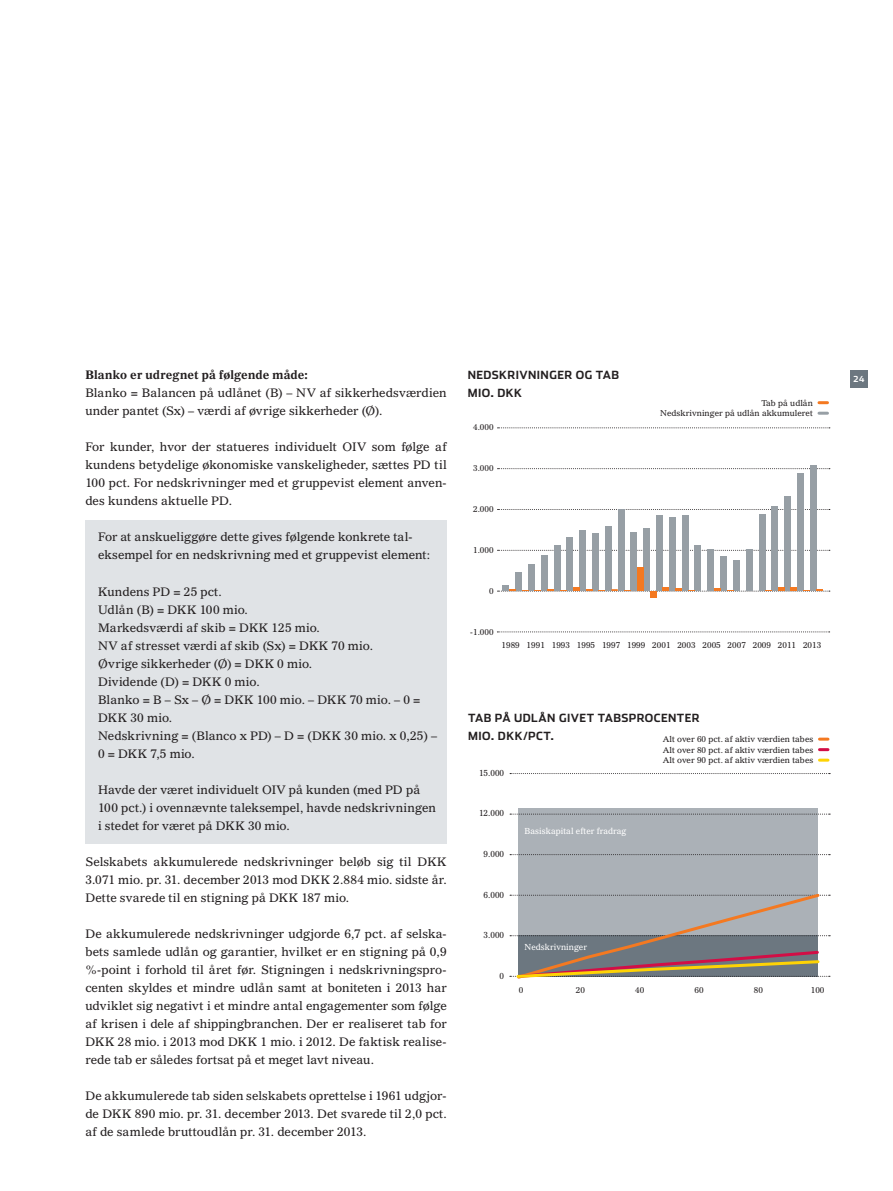
<style>
.page{position:relative;width:893px;height:1191px;background:#fff}
.page>*{position:absolute;margin:0;border:0;box-sizing:border-box;transform-origin:0 0}
.t1{font:12px/18px "Gazette LT Std";color:#231f20}
.t2{font:700 12px "Gazette LT Std";color:#231f20}
.t3{font:700 11.25px/18px "Stainless";letter-spacing:.035em;color:#231f20}
.t4{font:8.55px "Gazette LT Std";color:#fff}
.t5{font:8.55px "Gazette LT Std";color:#231f20}
.t6{font:8.25px/10.5px "Gazette LT Std";color:#231f20;text-align:justify}
.t7{font:700 8.25px "Stainless";color:#fff}
</style>
<div class="page">
<div style="left:850px;top:370px;width:17px;height:17px;background:#6c7780"></div>
<div style="left:85px;top:520px;width:362px;height:324px;background:#e0e3e6"></div>
<div style="left:518px;top:808px;width:300px;height:127px;background:#abb1b7"></div>
<svg style="left:510px;top:773px;width:320px;height:1px"></svg>
<svg style="left:510px;top:854px;width:320px;height:1px"></svg>
<svg style="left:510px;top:814px;width:320px;height:1px"></svg>
<svg style="left:819px;top:737px;width:9px;height:3px"></svg>
<svg style="left:819px;top:748px;width:9px;height:3px"></svg>
<svg style="left:819px;top:758px;width:9px;height:3px"></svg>
<svg style="left:510px;top:894px;width:320px;height:85px"></svg>
<svg style="left:498px;top:550px;width:332px;height:1px"></svg>
<svg style="left:498px;top:509px;width:332px;height:1px"></svg>
<svg style="left:498px;top:468px;width:332px;height:1px"></svg>
<svg style="left:498px;top:427px;width:332px;height:1px"></svg>
<svg style="left:819px;top:401px;width:8px;height:3px"></svg>
<svg style="left:819px;top:412px;width:8px;height:3px"></svg>
<div style="left:528px;top:565px;width:7px;height:26px;background:#979fa5"></div>
<div style="left:541px;top:556px;width:7px;height:35px;background:#979fa5"></div>
<div style="left:516px;top:572px;width:6px;height:19px;background:#979fa5"></div>
<div style="left:554px;top:545px;width:6px;height:46px;background:#979fa5"></div>
<div style="left:567px;top:537px;width:6px;height:54px;background:#979fa5"></div>
<div style="left:579px;top:530px;width:7px;height:61px;background:#979fa5"></div>
<div style="left:592px;top:533px;width:7px;height:58px;background:#979fa5"></div>
<div style="left:605px;top:526px;width:6px;height:65px;background:#979fa5"></div>
<div style="left:618px;top:510px;width:6px;height:81px;background:#979fa5"></div>
<div style="left:631px;top:532px;width:6px;height:59px;background:#979fa5"></div>
<div style="left:643px;top:528px;width:7px;height:63px;background:#979fa5"></div>
<div style="left:656px;top:516px;width:7px;height:75px;background:#979fa5"></div>
<div style="left:669px;top:517px;width:6px;height:74px;background:#979fa5"></div>
<div style="left:682px;top:515px;width:6px;height:76px;background:#979fa5"></div>
<div style="left:695px;top:546px;width:6px;height:45px;background:#979fa5"></div>
<div style="left:708px;top:550px;width:6px;height:41px;background:#979fa5"></div>
<div style="left:720px;top:557px;width:7px;height:34px;background:#979fa5"></div>
<div style="left:733px;top:560px;width:7px;height:31px;background:#979fa5"></div>
<div style="left:746px;top:550px;width:6px;height:41px;background:#979fa5"></div>
<div style="left:759px;top:514px;width:6px;height:77px;background:#979fa5"></div>
<div style="left:772px;top:507px;width:6px;height:84px;background:#979fa5"></div>
<div style="left:784px;top:496px;width:7px;height:95px;background:#979fa5"></div>
<div style="left:797px;top:473px;width:6px;height:118px;background:#979fa5"></div>
<div style="left:810px;top:466px;width:6px;height:125px;background:#979fa5"></div>
<div style="left:637px;top:567px;width:6px;height:24px;background:#f47921"></div>
<svg style="left:498px;top:586px;width:332px;height:11px"></svg>
<svg style="left:497px;top:631px;width:333px;height:1px"></svg>
<p class="t2" style="left:85px;top:367px;width:224px">Blanko er udregnet på følgende måde:</p>
<p class="t7" style="left:853px;top:374px;width:12px">24</p>
<p class="t1" style="left:85px;top:384px;width:363px">Blanko = Balancen på udlånet (B) – NV af sikkerhedsværdien under pantet (Sx) – værdi af øvrige sikkerheder (Ø).</p>
<p class="t1" style="left:85px;top:438px;width:363px;text-align:justify">For kunder, hvor der statueres individuelt OIV som følge af kundens betydelige økonomiske vanskeligheder, sættes PD til 100 pct. For nedskrivninger med et gruppevist element anven&shy;des kundens aktuelle PD.</p>
<p class="t3" style="left:468px;top:366px;width:153px">NEDSKRIVNINGER OG TAB<br>MIO. DKK</p>
<p class="t6" style="left:660px;top:397px;width:154px;text-align:right">Tab på udlån<br>Nedskrivninger på udlån akkumuleret</p>
<p class="t6" style="left:473px;top:422px;width:22px">4.000</p>
<p class="t6" style="left:473px;top:463px;width:22px">3.000</p>
<p class="t6" style="left:473px;top:504px;width:22px">2.000</p>
<p class="t6" style="left:473px;top:545px;width:22px">1.000</p>
<p class="t6" style="left:489px;top:586px;width:6px">0</p>
<p class="t6" style="left:470px;top:627px;width:25px">-1.000</p>
<p class="t1" style="left:98px;top:528px;width:333px">For at anskueliggøre dette gives følgende konkrete tal&shy;eksempel for en nedskrivning med et gruppevist element:</p>
<p class="t1" style="left:98px;top:582px;width:340px">Kundens PD = 25 pct.<br>Udlån (B) = DKK 100 mio.<br>Markedsværdi af skib = DKK 125 mio.<br>NV af stresset værdi af skib (Sx) = DKK 70 mio.<br>Øvrige sikkerheder (Ø) = DKK 0 mio.<br>Dividende (D) = DKK 0 mio.<br>Blanko = B – Sx – Ø = DKK 100 mio. – DKK 70 mio. – 0 =<br>DKK 30 mio.<br>Nedskrivning = (Blanco x PD) – D = (DKK 30 mio. x 0,25) –<br>0 = DKK 7,5 mio.</p>
<p class="t1" style="left:98px;top:780px;width:339px">Havde der været individuelt OIV på kunden (med PD på<br>100 pct.) i ovennævnte taleksempel, havde nedskrivningen i stedet for været på DKK 30 mio.</p>
<p class="t6" style="left:502px;top:639px;width:321px">1989 1991 1993 1995 1997 1999 2001 2003 2005 2007 2009 2011 2013</p>
<p class="t3" style="left:468px;top:708px;width:233px">TAB PÅ UDLÅN GIVET TABSPROCENTER<br>MIO. DKK/PCT.</p>
<p class="t6" style="left:663px;top:734px;width:152px">Alt over 60 pct. af aktiv værdien tabes Alt over 80 pct. af aktiv værdien tabes Alt over 90 pct. af aktiv værdien tabes</p>
<p class="t5" style="left:479px;top:767px;width:27px">15.000</p>
<p class="t5" style="left:479px;top:808px;width:27px">12.000</p>
<p class="t5" style="left:484px;top:848px;width:22px">9.000</p>
<p class="t5" style="left:484px;top:889px;width:22px">6.000</p>
<p class="t5" style="left:484px;top:929px;width:22px">3.000</p>
<p class="t5" style="left:500px;top:970px;width:6px">0</p>
<p class="t4" style="left:525px;top:825px;width:103px">Basiskapital efter fradrag</p>
<p class="t1" style="left:85px;top:852px;width:363px;text-align:justify">Selskabets akkumulerede nedskrivninger beløb sig til DKK 3.071 mio. pr. 31. december 2013 mod DKK 2.884 mio. sidste år.<br>Dette svarede til en stigning på DKK 187 mio.</p>
<p class="t1" style="left:85px;top:924px;width:363px;text-align:justify">De akkumulerede nedskrivninger udgjorde 6,7 pct. af selska&shy;bets samlede udlån og garantier, hvilket er en stigning på 0,9 %-point i forhold til året før. Stigningen i nedskrivningspro&shy;centen skyldes et mindre udlån samt at boniteten i 2013 har udviklet sig negativt i et mindre antal engagementer som følge af krisen i dele af shippingbranchen. Der er realiseret tab for DKK 28 mio. i 2013 mod DKK 1 mio. i 2012. De faktisk realise&shy;rede tab er således fortsat på et meget lavt niveau.</p>
<p class="t1" style="left:85px;top:1086px;width:363px;text-align:justify">De akkumulerede tab siden selskabets oprettelse i 1961 udgjor&shy;de DKK 890 mio. pr. 31. december 2013. Det svarede til 2,0 pct. af de samlede bruttoudlån pr. 31. december 2013.</p>
<p class="t4" style="left:525px;top:941px;width:64px">Nedskrivninger</p>
<p class="t6" style="left:519px;top:985px;width:6px">0</p>
<p class="t6" style="left:576px;top:985px;width:11px">20</p>
<p class="t6" style="left:635px;top:985px;width:11px">40</p>
<p class="t6" style="left:694px;top:985px;width:11px">60</p>
<p class="t6" style="left:754px;top:985px;width:11px">80</p>
<p class="t6" style="left:811px;top:985px;width:15px">100</p>
</div>
